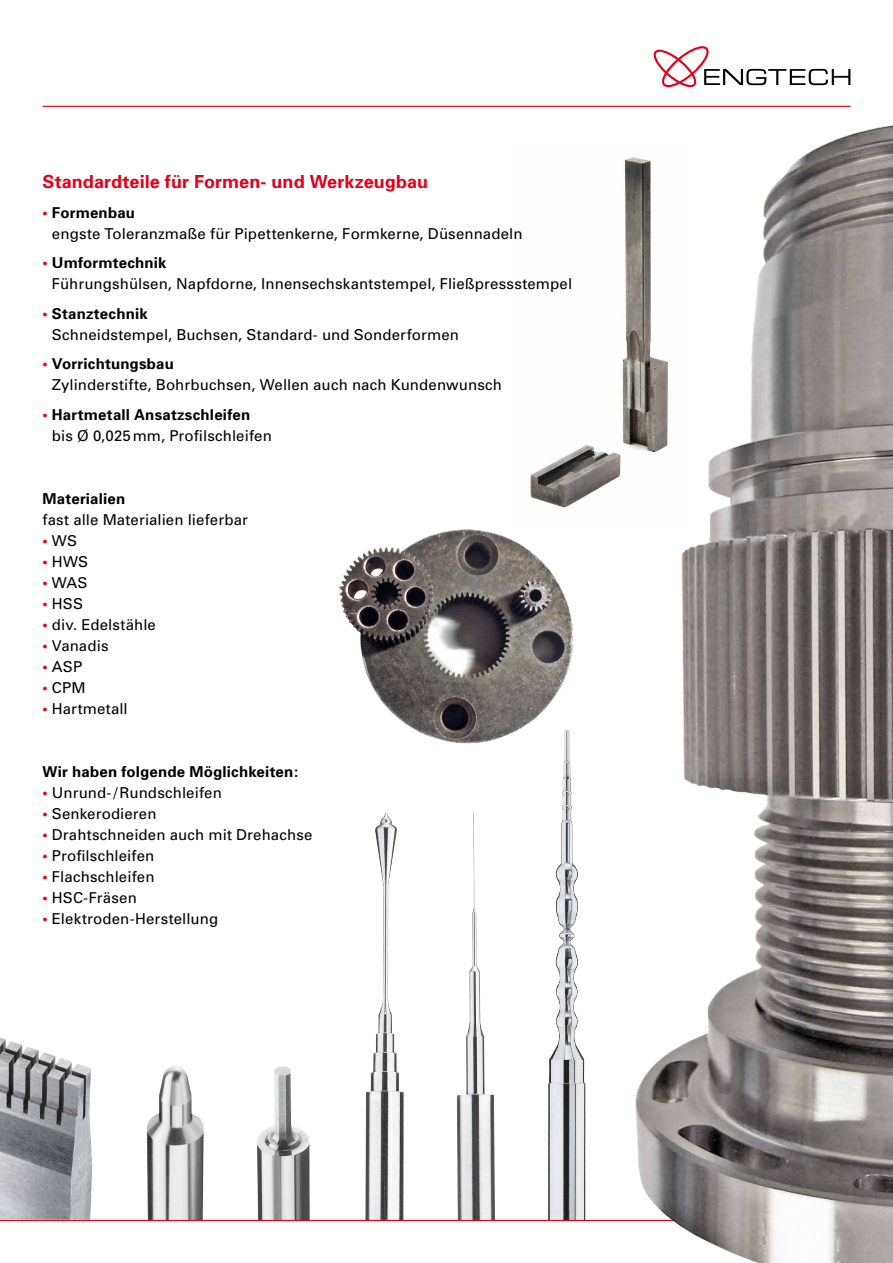
<style>
.page{position:relative;width:893px;height:1263px;background:#fff}
.page>*{position:absolute;margin:0;border:0;box-sizing:border-box;transform-origin:0 0}
.t1{font:700 18px "Univers";letter-spacing:.005em;color:#e2001a}
.t2{font:15px/21px "Univers";letter-spacing:.01em;color:#000}
.t3{font:700 15px "Univers";letter-spacing:.015em;color:#000}
.s1{font-weight:700;color:#e2001a}
.s2{font-weight:700}
</style>
<div class="page">
<img style="left:530px;top:445px;width:87px;height:49px">
<img style="left:257px;top:1066px;width:53px;height:154px">
<img style="left:147px;top:1066px;width:57px;height:154px">
<img style="left:365px;top:813px;width:39px;height:407px">
<img style="left:457px;top:812px;width:38px;height:408px">
<img style="left:548px;top:769px;width:37px;height:451px">
<img style="left:0;top:1037px;width:92px;height:183px">
<hr style="left:0;top:1220px;width:825px;height:1px;background:#e2001a">
<img style="left:617px;top:125px;width:276px;height:1138px">
<img style="left:339px;top:494px;width:250px;height:275px">
<svg style="left:654px;top:46px;width:196px;height:41px"></svg>
<hr style="left:43px;top:106px;width:807px;height:1px;background:#e2001a">
<p class="t1" style="left:43px;top:171px;width:387px">Standardteile für Formen- und Werkzeugbau</p>
<p class="t2" style="left:52px;top:202px;width:472px;text-indent:-9px"><span class="s1">•</span> <span class="s2">Formenbau<br></span>engste Toleranzmaße für Pipettenkerne, Formkerne, Düsennadeln</p>
<p class="t2" style="left:52px;top:253px;width:522px;text-indent:-9px"><span class="s1">•</span> <span class="s2">Umformtechnik<br></span>Führungshülsen, Napfdorne, Innensechskantstempel, Fließpressstempel</p>
<p class="t2" style="left:52px;top:303px;width:409px;text-indent:-9px"><span class="s1">•</span> <span class="s2">Stanztechnik<br></span>Schneidstempel, Buchsen, Standard- und Sonderformen</p>
<p class="t2" style="left:52px;top:354px;width:452px;text-indent:-9px"><span class="s1">•</span> <span class="s2">Vorrichtungsbau<br></span>Zylinderstifte, Bohrbuchsen, Wellen auch nach Kundenwunsch</p>
<p class="t2" style="left:52px;top:404px;width:221px;text-indent:-9px"><span class="s1">•</span> <span class="s2">Hartmetall Ansatzschleifen </span>bis Ø 0,025mm, Profilschleifen</p>
<p class="t3" style="left:43px;top:490px;width:84px">Materialien</p>
<p class="t2" style="left:43px;top:509px;width:207px">fast alle Materialien lieferbar</p>
<p class="t2" style="left:43px;top:530px;width:36px"><span class="s1">•</span> WS</p>
<p class="t2" style="left:43px;top:551px;width:47px"><span class="s1">•</span> HWS</p>
<p class="t2" style="left:43px;top:572px;width:46px"><span class="s1">•</span> WAS</p>
<p class="t2" style="left:43px;top:593px;width:42px"><span class="s1">•</span> HSS</p>
<p class="t2" style="left:43px;top:614px;width:115px"><span class="s1">•</span> div. Edelstähle</p>
<p class="t2" style="left:43px;top:635px;width:67px"><span class="s1">•</span> Vanadis</p>
<p class="t2" style="left:43px;top:656px;width:41px"><span class="s1">•</span> ASP</p>
<p class="t2" style="left:43px;top:677px;width:45px"><span class="s1">•</span> CPM</p>
<p class="t2" style="left:43px;top:698px;width:87px"><span class="s1">•</span> Hartmetall</p>
<p class="t3" style="left:43px;top:763px;width:257px">Wir haben folgende Möglichkeiten:</p>
<p class="t2" style="left:43px;top:782px;width:181px"><span class="s1">•</span> Unrund-/Rundschleifen</p>
<p class="t2" style="left:43px;top:803px;width:116px"><span class="s1">•</span> Senkerodieren</p>
<p class="t2" style="left:43px;top:824px;width:272px"><span class="s1">•</span> Drahtschneiden auch mit Drehachse</p>
<p class="t2" style="left:43px;top:845px;width:113px"><span class="s1">•</span> Profilschleifen</p>
<p class="t2" style="left:43px;top:866px;width:114px"><span class="s1">•</span> Flachschleifen</p>
<p class="t2" style="left:43px;top:887px;width:96px"><span class="s1">•</span> HSC-Fräsen</p>
<p class="t2" style="left:43px;top:908px;width:177px"><span class="s1">•</span> Elektroden-Herstellung</p>
</div>
